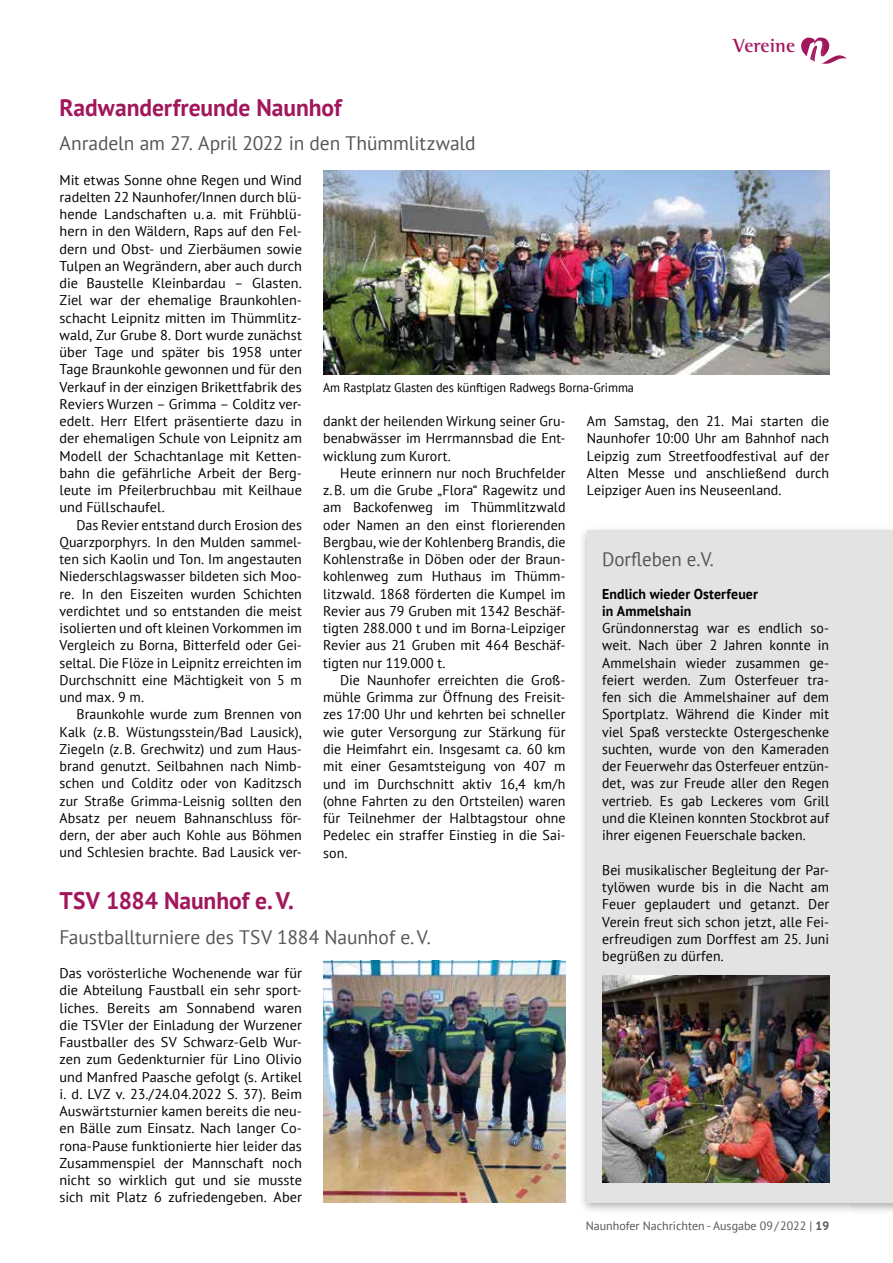
<style>
.page{position:relative;width:893px;height:1263px;background:#fff}
.page>*{position:absolute;margin:0;border:0;box-sizing:border-box;transform-origin:0 0}
.t1{font:700 24px "PT Sans";letter-spacing:-.005em;color:#a2165b}
.t2{font:19.5px "PT Sans";letter-spacing:-.005em;color:#565655}
.t3{font:700 19.5px "Rotis Semi Serif Std";letter-spacing:.005em;color:#a2165b}
.t4{font:14.25px/17.2px "PT Sans";letter-spacing:.005em;color:#000;text-align:justify}
.t5{font:700 14.25px/17.2px "PT Sans";letter-spacing:.01em;color:#000}
.t6{font:14.1px/17.2px "PT Sans";color:#000;text-align:justify}
.t7{font:12.75px "PT Sans";letter-spacing:-.005em;color:#000;scale:.96 1}
.t8{font:12px "PT Sans";color:#565655}
.s1{font-weight:700}
</style>
<div class="page">
<svg style="left:801px;top:37px;width:46px;height:27px"></svg>
<div style="left:587px;top:530px;width:306px;height:672px;background:#e3e3e3"></div>
<img style="left:602px;top:975px;width:227px;height:207px">
<img style="left:323px;top:171px;width:506px;height:203px">
<img style="left:323px;top:961px;width:243px;height:241px">
<h1 class="t1" style="left:60px;top:91px;width:284px">Radwanderfreunde Naunhof</h1>
<h2 class="t2" style="left:60px;top:131px;width:418px">Anradeln am 27. April 2022 in den Thümmlitzwald</h2>
<h2 class="t3" style="left:733px;top:34px;width:64px">Vereine</h2>
<p class="t6" style="left:60px;top:171px;width:244px">Mit etwas Sonne ohne Regen und Wind radelten 22 Naunhofer/Innen durch blü&shy;hende Landschaften u. a. mit Frühblü&shy;hern in den Wäldern, Raps auf den Fel&shy;dern und Obst- und Zierbäumen sowie Tulpen an Wegrändern, aber auch durch die Baustelle Kleinbardau – Glasten.<br>Ziel war der ehemalige Braunkohlen&shy;schacht Leipnitz mitten im Thümmlitz&shy;wald, Zur Grube 8. Dort wurde zunächst über Tage und später bis 1958 unter Tage Braunkohle gewonnen und für den Verkauf in der einzigen Brikettfabrik des Reviers Wurzen – Grimma – Colditz ver&shy;edelt. Herr Elfert präsentierte dazu in der ehemaligen Schule von Leipnitz am Modell der Schachtanlage mit Ketten&shy;bahn die gefährliche Arbeit der Berg&shy;leute im Pfeilerbruchbau mit Keilhaue und Füllschaufel.</p>
<p class="t6" style="left:60px;top:516px;width:244px;text-indent:17px">Das Revier entstand durch Erosion des Quarzporphyrs. In den Mulden sammel&shy;ten sich Kaolin und Ton. Im angestauten Niederschlagswasser bildeten sich Moo&shy;re. In den Eiszeiten wurden Schichten verdichtet und so entstanden die meist isolierten und oft kleinen Vorkommen im Vergleich zu Borna, Bitterfeld oder Gei&shy;seltal. Die Flöze in Leipnitz erreichten im Durchschnitt eine Mächtigkeit von 5 m und max. 9 m.</p>
<p class="t6" style="left:60px;top:705px;width:244px;text-indent:17px">Braunkohle wurde zum Brennen von Kalk (z. B. Wüstungsstein/Bad Lausick), Ziegeln (z. B. Grechwitz) und zum Haus&shy;brand genutzt. Seilbahnen nach Nimb&shy;schen und Colditz oder von Kaditzsch zur Straße Grimma-Leisnig sollten den Absatz per neuem Bahnanschluss för&shy;dern, der aber auch Kohle aus Böhmen und Schlesien brachte. Bad Lausick ver-</p>
<p class="t7" style="left:323px;top:379px;width:325px">Am Rastplatz Glasten des künftigen Radwegs Borna-Grimma</p>
<p class="t6" style="left:323px;top:412px;width:244px">dankt der heilenden Wirkung seiner Gru&shy;benabwässer im Herrmannsbad die Ent&shy;wicklung zum Kurort.</p>
<p class="t6" style="left:323px;top:464px;width:244px;text-indent:17px">Heute erinnern nur noch Bruchfelder z. B. um die Grube „Flora“ Ragewitz und am Backofenweg im Thümmlitzwald oder Namen an den einst florierenden Bergbau, wie der Kohlenberg Brandis, die Kohlenstraße in Döben oder der Braun&shy;kohlenweg zum Huthaus im Thümm&shy;litzwald. 1868 förderten die Kumpel im Revier aus 79 Gruben mit 1342 Beschäf&shy;tigten 288.000 t und im Borna-Leipziger Revier aus 21 Gruben mit 464 Beschäf&shy;tigten nur 119.000 t.</p>
<p class="t6" style="left:323px;top:671px;width:244px;text-indent:17px">Die Naunhofer erreichten die Groß&shy;mühle Grimma zur Öffnung des Freisit&shy;zes 17:00 Uhr und kehrten bei schneller wie guter Versorgung zur Stärkung für die Heimfahrt ein. Insgesamt ca. 60 km mit einer Gesamtsteigung von 407 m und im Durchschnitt aktiv 16,4 km/h (ohne Fahrten zu den Ortsteilen) waren für Teilnehmer der Halbtagstour ohne Pedelec ein straffer Einstieg in die Sai&shy;son.</p>
<p class="t6" style="left:587px;top:412px;width:244px">Am Samstag, den 21. Mai starten die Naunhofer 10:00 Uhr am Bahnhof nach Leipzig zum Streetfoodfestival auf der Alten Messe und anschließend durch Leipziger Auen ins Neuseenland.</p>
<h2 class="t2" style="left:602px;top:547px;width:113px">Dorfleben e.V.</h2>
<p class="t5" style="left:602px;top:585px;width:157px">Endlich wieder Osterfeuer in Ammelshain</p>
<p class="t4" style="left:602px;top:619px;width:229px">Gründonnerstag war es endlich so&shy;weit. Nach über 2 Jahren konnte in Ammelshain wieder zusammen ge&shy;feiert werden. Zum Osterfeuer tra&shy;fen sich die Ammelshainer auf dem Sportplatz. Während die Kinder mit viel Spaß versteckte Ostergeschenke suchten, wurde von den Kameraden der Feuerwehr das Osterfeuer entzün&shy;det, was zur Freude aller den Regen vertrieb. Es gab Leckeres vom Grill und die Kleinen konnten Stockbrot auf ihrer eigenen Feuerschale backen.</p>
<p class="t4" style="left:602px;top:861px;width:228px">Bei musikalischer Begleitung der Par&shy;tylöwen wurde bis in die Nacht am Feuer geplaudert und getanzt. Der Verein freut sich schon jetzt, alle Fei&shy;erfreudigen zum Dorffest am 25. Juni begrüßen zu dürfen.</p>
<h1 class="t1" style="left:60px;top:885px;width:236px">TSV 1884 Naunhof e. V.</h1>
<h2 class="t2" style="left:60px;top:924px;width:373px">Faustballturniere des TSV 1884 Naunhof e. V.</h2>
<p class="t6" style="left:60px;top:964px;width:244px">Das vorösterliche Wochenende war für die Abteilung Faustball ein sehr sport&shy;liches. Bereits am Sonnabend waren die TSVler der Einladung der Wurzener Faustballer des SV Schwarz-Gelb Wur&shy;zen zum Gedenkturnier für Lino Olivio und Manfred Paasche gefolgt (s. Artikel i. d. LVZ v. 23./24.04.2022 S. 37). Beim Auswärtsturnier kamen bereits die neu&shy;en Bälle zum Einsatz. Nach langer Co&shy;rona-Pause funktionierte hier leider das Zusammenspiel der Mannschaft noch nicht so wirklich gut und sie musste sich mit Platz 6 zufriedengeben. Aber</p>
<p class="t8" style="left:586px;top:1218px;width:245px">Naunhofer Nachrichten - Ausgabe 09 / 2022 | <span class="s1">19</span></p>
</div>
